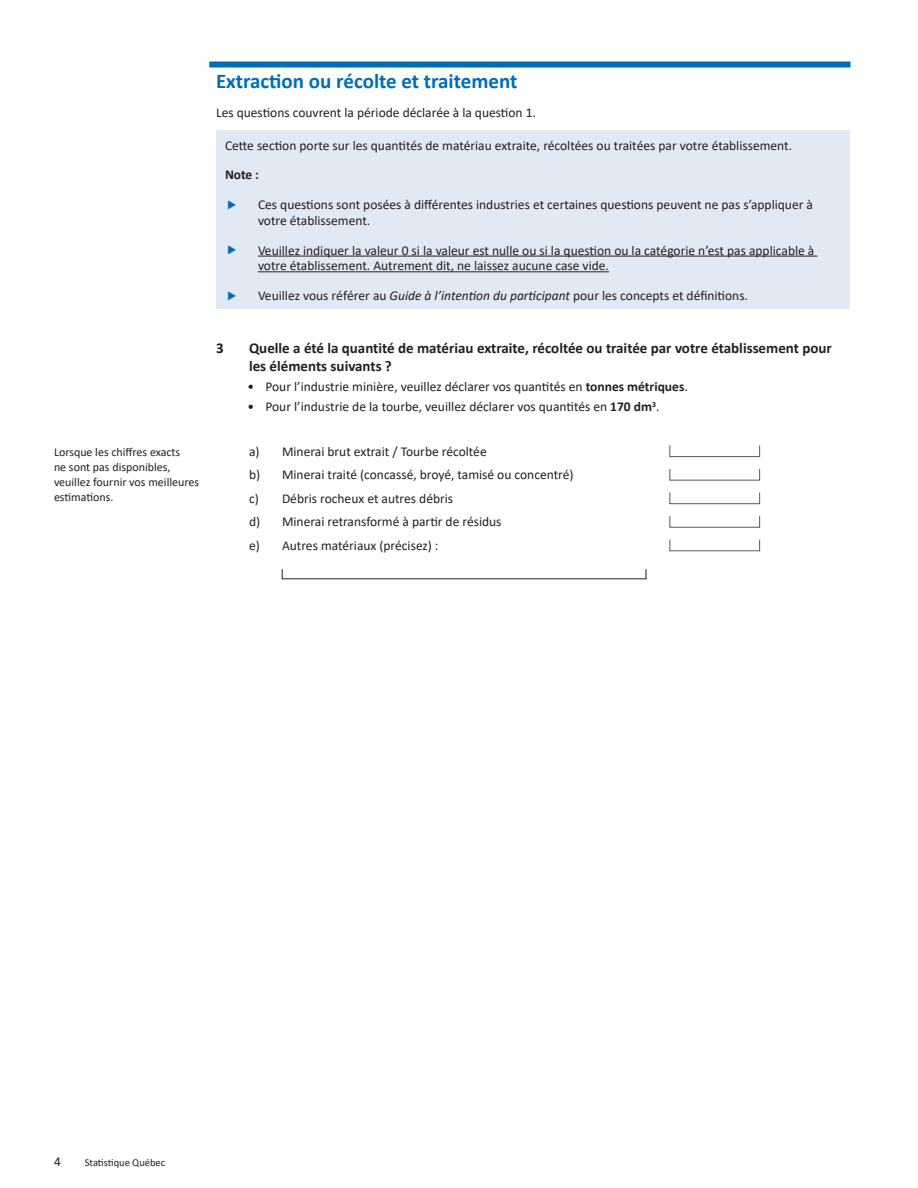
<style>
.page{position:relative;width:918px;height:1188px;background:#fff}
.page>*{position:absolute;margin:0;border:0;box-sizing:border-box;transform-origin:0 0}
.Titre_De_Section{font:700 21px "Calibri";color:#006cb7}
.t1{font:700 15px/18px "Calibri";color:#231f20}
.texte_courant{font:13.5px/15.8px "Calibri";color:#231f20}
.texte_courant-2{font:700 13.5px "Calibri";color:#231f20}
.note_colonne_gauche{font:12px/15px "Calibri";color:#231f20}
.t2{font:10.5px "Calibri";color:#231f20}
.s1{font-style:italic}
.s2{font-weight:700}
</style>
<div class="page">
<div style="left:209px;top:62px;width:641px;height:6px;background:#006cb7"></div>
<div style="left:216px;top:130px;width:634px;height:179px;background:#e1e9f5"></div>
<hr style="left:258px;top:256px;width:559px;height:1px;background:#231f20">
<hr style="left:258px;top:271px;width:351px;height:1px;background:#231f20">
<div style="left:669px;top:445px;width:91px;height:12px;border:1px solid #57585a"></div>
<div style="left:669px;top:469px;width:91px;height:12px;border:1px solid #57585a"></div>
<div style="left:669px;top:492px;width:91px;height:12px;border:1px solid #57585a"></div>
<div style="left:669px;top:516px;width:91px;height:12px;border:1px solid #57585a"></div>
<div style="left:669px;top:539px;width:91px;height:12px;border:1px solid #57585a"></div>
<p class="note_colonne_gauche" style="left:54px;top:444px;width:147px">Lorsque les chiffres exacts<br>ne sont pas disponibles, veuillez fournir vos meilleures estimations.</p>
<p class="Titre_De_Section" style="left:216px;top:66px;width:303px">Extraction ou récolte et traitement</p>
<p class="texte_courant" style="left:216px;top:104px;width:322px">Les questions couvrent la période déclarée à la question 1.</p>
<p class="texte_courant" style="left:225px;top:137px;width:569px">Cette section porte sur les quantités de matériau extraite, récoltées ou traitées par votre établissement.</p>
<p class="texte_courant-2" style="left:225px;top:165px;width:35px">Note :</p>
<p class="texte_courant" style="left:258px;top:196px;width:557px">Ces questions sont posées à différentes industries et certaines questions peuvent ne pas s’appliquer à votre établissement.</p>
<p class="texte_courant" style="left:258px;top:242px;width:558px">Veuillez indiquer la valeur 0 si la valeur est nulle ou si la question ou la catégorie n’est pas applicable à votre établissement. Autrement dit, ne laissez aucune case vide.</p>
<p class="texte_courant" style="left:258px;top:288px;width:492px">Veuillez vous référer au <span class="s1">Guide à l’intention du participant</span> pour les concepts et définitions.</p>
<p class="t1" style="left:216px;top:339px;width:9px">3</p>
<p class="t1" style="left:249px;top:339px;width:584px">Quelle a été la quantité de matériau extraite, récoltée ou traitée par votre établissement pour les éléments suivants ?</p>
<p class="texte_courant" style="left:248px;top:378px;width:442px">• Pour l’industrie minière, veuillez déclarer vos quantités en <span class="s2">tonnes métriques</span>.</p>
<p class="texte_courant" style="left:248px;top:399px;width:413px">• Pour l’industrie de la tourbe, veuillez déclarer vos quantités en <span class="s2">170 dm</span><sup>3</sup>.</p>
<p class="texte_courant" style="left:249px;top:443px;width:239px">a) Minerai brut extrait / Tourbe récoltée</p>
<p class="texte_courant" style="left:249px;top:466px;width:326px">b) Minerai traité (concassé, broyé, tamisé ou concentré)</p>
<p class="texte_courant" style="left:249px;top:490px;width:206px">c) Débris rocheux et autres débris</p>
<p class="texte_courant" style="left:249px;top:514px;width:254px">d) Minerai retransformé à partir de résidus</p>
<p class="texte_courant" style="left:249px;top:537px;width:191px">e) Autres matériaux (précisez) :</p>
<p class="texte_courant" style="left:54px;top:1153px;width:8px">4</p>
<p class="t2" style="left:85px;top:1155px;width:82px">Statistique Québec</p>
</div>
